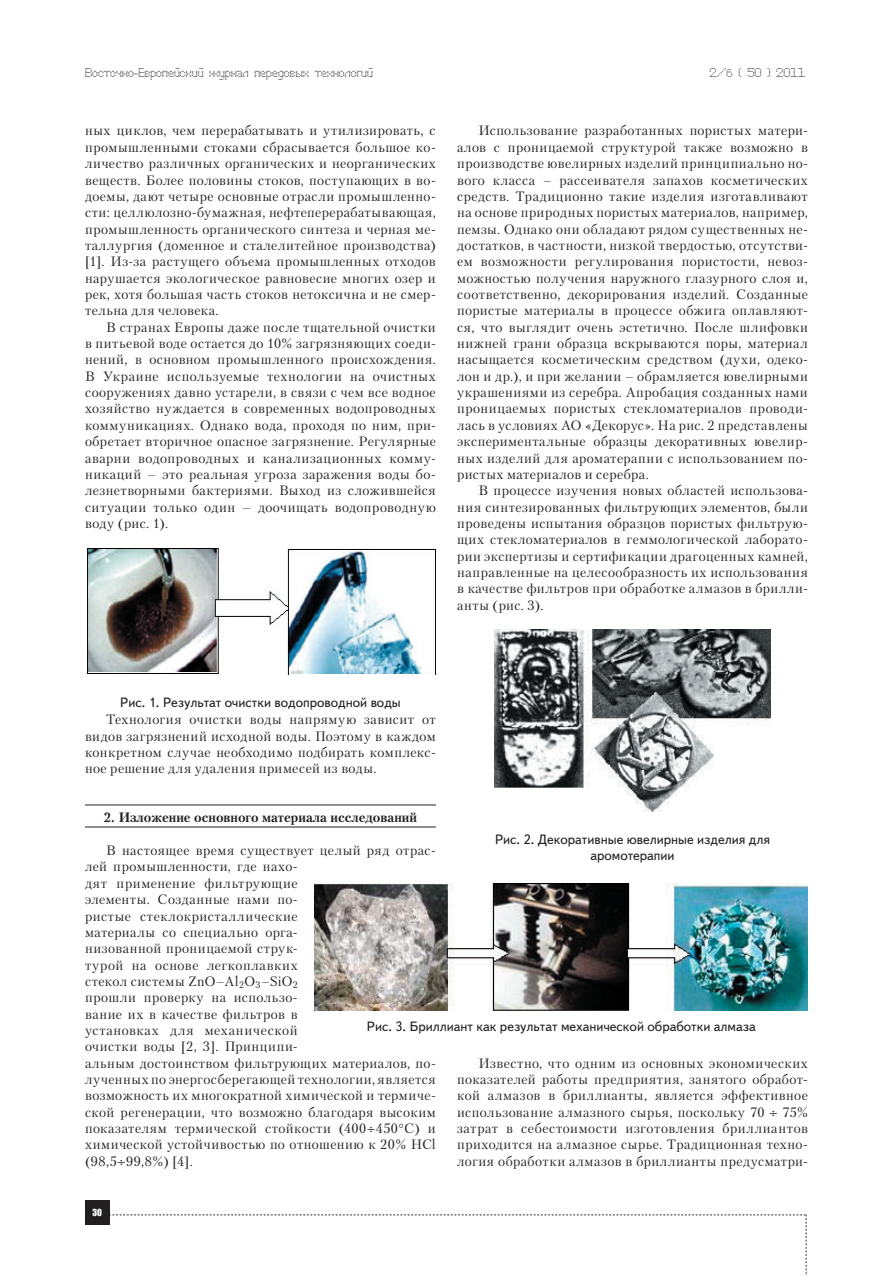
<style>
.page{position:relative;width:893px;height:1276px;background:#fff}
.page>*{position:absolute;margin:0;border:0;box-sizing:border-box;transform-origin:0 0}
.t1{font:13.5px/16.4px "Petersburg C";letter-spacing:.035em;color:#231f20;text-align:justify}
.t2{font:13.5px/16.2px "Text Book C";color:#231f20;text-align:center}
.t3{font:700 13.5px "Petersburg C";color:#231f20}
.t4{font:12px "Perfo";letter-spacing:.015em;color:#231f20}
.t5{font:9px "Impact";color:#fff}
.s1{font-size:10.5px}
</style>
<div class="page">
<div style="left:85px;top:1200px;width:24px;height:25px;background:#231f20"></div>
<svg style="left:109px;top:1214px;width:698px;height:62px"></svg>
<hr style="left:85px;top:804px;width:351px;height:1px;background:#231f20">
<hr style="left:85px;top:826px;width:351px;height:1px;background:#231f20">
<img style="left:87px;top:549px;width:349px;height:125px">
<img style="left:494px;top:629px;width:277px;height:182px">
<img style="left:315px;top:883px;width:492px;height:128px">
<p class="t4" style="left:85px;top:65px;width:289px">Восточно-Европейский журнал передовых технологий</p>
<p class="t4" style="left:709px;top:65px;width:97px">2/<span class="s1">6</span> ( 50 ) 2011</p>
<p class="t1" style="left:85px;top:122px;width:352px">ных циклов, чем перерабатывать и утилизировать, с промышленными стоками сбрасывается большое ко&shy;личество различных органических и неорганических веществ. Более половины стоков, поступающих в во&shy;доемы, дают четыре основные отрасли промышленно&shy;сти: целлюлозно-бумажная, нефтеперерабатывающая, промышленность органического синтеза и черная ме&shy;таллургия (доменное и сталелитейное производства) [1]. Из-за растущего объема промышленных отходов нарушается экологическое равновесие многих озер и рек, хотя большая часть стоков нетоксична и не смер&shy;тельна для человека.</p>
<p class="t1" style="left:85px;top:319px;width:352px;text-indent:21px">В странах Европы даже после тщательной очистки в питьевой воде остается до 10% загрязняющих соеди&shy;нений, в основном промышленного происхождения.<br>В Украине используемые технологии на очистных сооружениях давно устарели, в связи с чем все водное хозяйство нуждается в современных водопроводных коммуникациях. Однако вода, проходя по ним, при&shy;обретает вторичное опасное загрязнение. Регулярные аварии водопроводных и канализационных комму&shy;никаций – это реальная угроза заражения воды бо&shy;лезнетворными бактериями. Выход из сложившейся ситуации только один – доочищать водопроводную воду (рис. 1).</p>
<p class="t1" style="left:457px;top:122px;width:352px;text-indent:21px">Использование разработанных пористых матери&shy;алов с проницаемой структурой также возможно в производстве ювелирных изделий принципиально но&shy;вого класса – рассеивателя запахов косметических средств. Традиционно такие изделия изготавливают на основе природных пористых материалов, например, пемзы. Однако они обладают рядом существенных не&shy;достатков, в частности, низкой твердостью, отсутстви&shy;ем возможности регулирования пористости, невоз&shy;можностью получения наружного глазурного слоя и, соответственно, декорирования изделий. Созданные пористые материалы в процессе обжига оплавляют&shy;ся, что выглядит очень эстетично. После шлифовки нижней грани образца вскрываются поры, материал насыщается косметическим средством (духи, одеко&shy;лон и др.), и при желании – обрамляется ювелирными украшениями из серебра. Апробация созданных нами проницаемых пористых стекломатериалов проводи&shy;лась в условиях АО «Декорус». На рис. 2 представлены экспериментальные образцы декоративных ювелир&shy;ных изделий для ароматерапии с использованием по&shy;ристых материалов и серебра.</p>
<p class="t1" style="left:457px;top:482px;width:352px;text-indent:21px">В процессе изучения новых областей использова&shy;ния синтезированных фильтрующих элементов, были проведены испытания образцов пористых фильтрую&shy;щих стекломатериалов в геммологической лаборато&shy;рии экспертизы и сертификации драгоценных камней, направленные на целесообразность их использования в качестве фильтров при обработке алмазов в брилли&shy;анты (рис. 3).</p>
<p class="t2" style="left:120px;top:694px;width:282px">Рис. 1. Результат очистки водопроводной воды</p>
<p class="t1" style="left:85px;top:711px;width:352px;text-indent:21px">Технология очистки воды напрямую зависит от видов загрязнений исходной воды. Поэтому в каждом конкретном случае необходимо подбирать комплекс&shy;ное решение для удаления примесей из воды.</p>
<p class="t3" style="left:104px;top:809px;width:315px">2. Изложение основного материала исследований</p>
<p class="t1" style="left:85px;top:842px;width:352px;text-align:left;text-indent:21px">В настоящее время существует целый ряд отрас&shy;лей промышленности, где нахо-<br>дят применение фильтрующие<br>элементы. Созданные нами по-<br>ристые стеклокристаллические<br>материалы со специально орга-<br>низованной проницаемой струк-<br>турой на основе легкоплавких<br>стекол системы ZnO–Al<sub>2</sub>O<sub>3</sub>–SiO<sub>2<br></sub>прошли проверку на использо-<br>вание их в качестве фильтров в<br>установках для механической<br>очистки воды [2, 3]. Принципи-<br>альным достоинством фильтрующих материалов, по&shy;лученных по энергосберегающей технологии, является возможность их многократной химической и термиче&shy;ской регенерации, что возможно благодаря высоким показателям термической стойкости (400 450 С) и химической устойчивостью по отношению к 20% HCl (98,5 99,8%) [4].</p>
<p class="t2" style="left:495px;top:831px;width:277px">Рис. 2. Декоративные ювелирные изделия для аромотерапии</p>
<p class="t2" style="left:367px;top:1018px;width:390px">Рис. 3. Бриллиант как результат механической обработки алмаза</p>
<p class="t1" style="left:457px;top:1054px;width:352px;text-indent:21px">Известно, что одним из основных экономических показателей работы предприятия, занятого обработ&shy;кой алмазов в бриллианты, является эффективное использование алмазного сырья, поскольку 70</p>
<p class="t1" style="left:457px;top:1103px;width:352px;text-indent:326px">75% затрат в себестоимости изготовления бриллиантов приходится на алмазное сырье. Традиционная техно&shy;логия обработки алмазов в бриллианты предусматри-</p>
<p class="t5" style="left:92px;top:1205px;width:11px">30</p>
</div>
